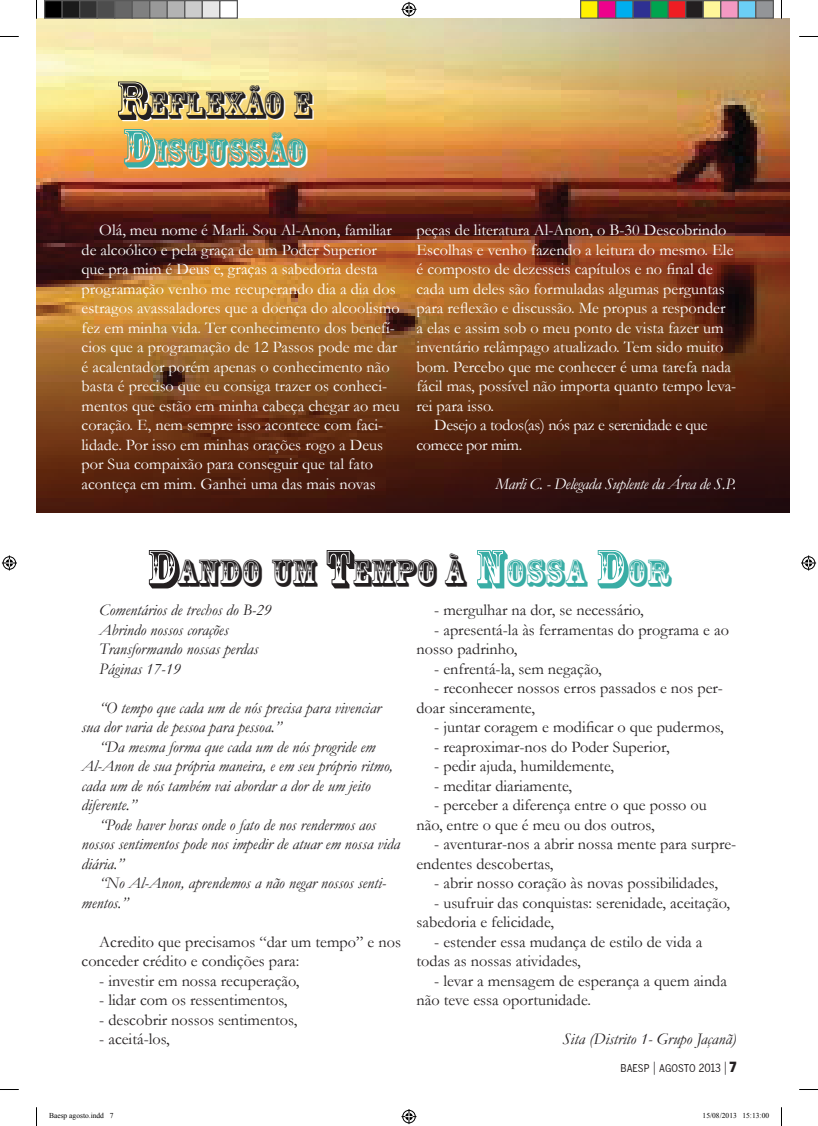
<style>
.page{position:relative;width:818px;height:1126px;background:#fff}
.page>*{position:absolute;margin:0;border:0;box-sizing:border-box;transform-origin:0 0}
.t1{font:35.88px/47.5px "Rosewood Std";color:#231f20}
.t2{font:16.25px/19.5px "Garamond";color:#fff}
.t3{font:16.25px/19.5px "Garamond";color:#231f20}
.t4{font:italic 16.25px/19.5px "Garamond";color:#231f20}
.t5{font:16.25px "Garamond";letter-spacing:-.02em;color:#fff}
.t6{font:italic 16.25px "Garamond";letter-spacing:-.02em;color:#fff}
.t7{font:10.5px "Benton Sans Cond R";color:#231f20}
.t8{font:7.5px "Times New Roman";color:#000}
.s1{font-size:51.25px}
.s2{font-size:51.25px;color:#39ada5}
.s3{color:#39ada5}
.s4{font-family:"Benton Sans Cond L Light";font-size:13.75px}
.s5{font-size:11.25px}
.s6{font-family:"Benton Sans Cond BK Black";font-size:13.75px}
</style>
<div class="page">
<img style="left:36px;top:19px;width:752px;height:493px">
<svg style="left:0;top:36px;width:19px;height:1px"></svg>
<svg style="left:799px;top:36px;width:18px;height:1px"></svg>
<svg style="left:0;top:1089px;width:19px;height:1px"></svg>
<svg style="left:799px;top:1089px;width:18px;height:1px"></svg>
<svg style="left:36px;top:0;width:1px;height:19px"></svg>
<svg style="left:36px;top:1107px;width:1px;height:18px"></svg>
<svg style="left:401px;top:2px;width:15px;height:15px"></svg>
<svg style="left:401px;top:1109px;width:15px;height:14px"></svg>
<svg style="left:2px;top:555px;width:15px;height:15px"></svg>
<svg style="left:801px;top:555px;width:14px;height:15px"></svg>
<div style="left:45px;top:1px;width:17px;height:17px;background:#000"></div>
<div style="left:44px;top:0;width:19px;height:19px;border:1px solid #595959"></div>
<div style="left:62px;top:1px;width:18px;height:17px;background:#1a1a1a"></div>
<div style="left:61px;top:0;width:19px;height:19px;border:1px solid #595959"></div>
<div style="left:80px;top:1px;width:17px;height:17px;background:#333"></div>
<div style="left:79px;top:0;width:19px;height:19px;border:1px solid #595959"></div>
<div style="left:97px;top:1px;width:18px;height:17px;background:#4d4d4d"></div>
<div style="left:96px;top:0;width:19px;height:19px;border:1px solid #595959"></div>
<div style="left:115px;top:1px;width:17px;height:17px;background:#666"></div>
<div style="left:114px;top:0;width:19px;height:19px;border:1px solid #595959"></div>
<div style="left:132px;top:1px;width:18px;height:17px;background:#808080"></div>
<div style="left:131px;top:0;width:19px;height:19px;border:1px solid #595959"></div>
<div style="left:150px;top:1px;width:17px;height:17px;background:#999"></div>
<div style="left:149px;top:0;width:19px;height:19px;border:1px solid #595959"></div>
<div style="left:167px;top:1px;width:18px;height:17px;background:#b3b3b3"></div>
<div style="left:166px;top:0;width:19px;height:19px;border:1px solid #595959"></div>
<div style="left:185px;top:1px;width:17px;height:17px;background:#ccc"></div>
<div style="left:184px;top:0;width:19px;height:19px;border:1px solid #595959"></div>
<div style="left:202px;top:1px;width:18px;height:17px;background:#e6e6e6"></div>
<div style="left:201px;top:0;width:19px;height:19px;border:1px solid #595959"></div>
<div style="left:219px;top:0;width:19px;height:19px;border:1px solid #595959"></div>
<div style="left:580px;top:1px;width:17px;height:17px;background:#fff101"></div>
<div style="left:579px;top:0;width:19px;height:19px;border:1px solid #595959"></div>
<div style="left:597px;top:1px;width:18px;height:17px;background:#ed028c"></div>
<div style="left:597px;top:0;width:19px;height:19px;border:1px solid #595959"></div>
<div style="left:615px;top:1px;width:17px;height:17px;background:#00aeef"></div>
<div style="left:614px;top:0;width:19px;height:19px;border:1px solid #595959"></div>
<div style="left:632px;top:1px;width:18px;height:17px;background:#2e3092"></div>
<div style="left:632px;top:0;width:19px;height:19px;border:1px solid #595959"></div>
<div style="left:650px;top:1px;width:17px;height:17px;background:#00a54f"></div>
<div style="left:649px;top:0;width:19px;height:19px;border:1px solid #595959"></div>
<div style="left:667px;top:1px;width:18px;height:17px;background:#ee1d23"></div>
<div style="left:667px;top:0;width:19px;height:19px;border:1px solid #595959"></div>
<div style="left:685px;top:1px;width:17px;height:17px;background:#231f20"></div>
<div style="left:684px;top:0;width:19px;height:19px;border:1px solid #595959"></div>
<div style="left:702px;top:1px;width:18px;height:17px;background:#fff79a"></div>
<div style="left:702px;top:0;width:19px;height:19px;border:1px solid #595959"></div>
<div style="left:720px;top:1px;width:17px;height:17px;background:#f499c2"></div>
<div style="left:719px;top:0;width:19px;height:19px;border:1px solid #595959"></div>
<div style="left:737px;top:1px;width:18px;height:17px;background:#6bcff6"></div>
<div style="left:737px;top:0;width:19px;height:19px;border:1px solid #595959"></div>
<div style="left:755px;top:1px;width:17px;height:17px;background:#939598"></div>
<div style="left:754px;top:0;width:19px;height:19px;border:1px solid #595959"></div>
<h1 class="t1" style="left:116px;top:81px;width:197px"><span class="s1">R</span>EFLEXÃO E<br><span class="s2">D</span><span class="s3">ISCUSSÃO</span></h1>
<p class="t2" style="left:81px;top:220px;width:319px;text-indent:18px">Olá, meu nome é Marli. Sou Al-Anon, familiar de alcoólico e pela graça de um Poder Superior que pra mim é Deus e, graças a sabedoria desta programação venho me recuperando dia a dia dos estragos avassaladores que a doença do alcoolismo fez em minha vida. Ter conhecimento dos benefí&shy;cios que a programação de 12 Passos pode me dar é acalentador porém apenas o conhecimento não basta é preciso que eu consiga trazer os conheci&shy;mentos que estão em minha cabeça chegar ao meu coração. E, nem sempre isso acontece com faci&shy;lidade. Por isso em minhas orações rogo a Deus por Sua compaixão para conseguir que tal fato aconteça em mim. Ganhei uma das mais novas</p>
<p class="t2" style="left:416px;top:220px;width:311px">peças de literatura Al-Anon, o B-30 Descobrindo</p>
<p class="t2" style="left:416px;top:239px;width:318px">Escolhas e venho fazendo a leitura do mesmo. Ele</p>
<p class="t2" style="left:416px;top:259px;width:297px">é composto de dezesseis capítulos e no final de</p>
<p class="t2" style="left:416px;top:278px;width:309px">cada um deles são formuladas algumas perguntas</p>
<p class="t2" style="left:416px;top:298px;width:310px">para reflexão e discussão. Me propus a responder</p>
<p class="t2" style="left:416px;top:317px;width:308px">a elas e assim sob o meu ponto de vista fazer um</p>
<p class="t2" style="left:416px;top:337px;width:308px">inventário relâmpago atualizado. Tem sido muito</p>
<p class="t2" style="left:416px;top:356px;width:316px">bom. Percebo que me conhecer é uma tarefa nada</p>
<p class="t2" style="left:416px;top:376px;width:321px">fácil mas, possível não importa quanto tempo leva-</p>
<p class="t2" style="left:416px;top:395px;width:79px">rei para isso.</p>
<p class="t5" style="left:434px;top:414px;width:275px">Desejo a todos(as) nós paz e serenidade e que</p>
<p class="t5" style="left:416px;top:433px;width:107px">comece por mim.</p>
<p class="t6" style="left:495px;top:472px;width:242px">Marli C. - Delegada Suplente da Área de S.P.</p>
<h1 class="t1" style="left:147px;top:549px;width:525px"><span class="s1">D</span>ANDO UM <span class="s1">T</span>EMPO À <span class="s2">N</span><span class="s3">OSSA</span> <span class="s2">D</span><span class="s3">OR</span></h1>
<p class="t4" style="left:99px;top:599px;width:173px">Comentários de trechos do B-29<br>Abrindo nossos corações<br>Transformando nossas perdas<br>Páginas 17-19</p>
<p class="t4" style="left:81px;top:697px;width:301px;text-indent:18px">“O tempo que cada um de nós precisa para vivenciar sua dor varia de pessoa para pessoa.”</p>
<p class="t4" style="left:81px;top:736px;width:312px;text-indent:18px">“Da mesma forma que cada um de nós progride em Al-Anon de sua própria maneira, e em seu próprio ritmo, cada um de nós também vai abordar a dor de um jeito diferente.”</p>
<p class="t4" style="left:81px;top:814px;width:320px;text-indent:18px">“Pode haver horas onde o fato de nos rendermos aos nossos sentimentos pode nos impedir de atuar em nossa vida diária.”</p>
<p class="t4" style="left:81px;top:872px;width:306px;text-indent:18px">“No Al-Anon, aprendemos a não negar nossos senti&shy;mentos.”</p>
<p class="t3" style="left:81px;top:931px;width:321px;text-indent:18px">Acredito que precisamos “dar um tempo” e nos conceder crédito e condições para:</p>
<p class="t3" style="left:99px;top:970px;width:201px">- investir em nossa recuperação,</p>
<p class="t3" style="left:99px;top:989px;width:189px">- lidar com os ressentimentos,</p>
<p class="t3" style="left:99px;top:1009px;width:199px">- descobrir nossos sentimentos,</p>
<p class="t3" style="left:99px;top:1028px;width:72px">- aceitá-los,</p>
<p class="t3" style="left:434px;top:599px;width:211px">- mergulhar na dor, se necessário,</p>
<p class="t3" style="left:416px;top:619px;width:314px;text-indent:18px">- apresentá-la às ferramentas do programa e ao nosso padrinho,</p>
<p class="t3" style="left:434px;top:658px;width:169px">- enfrentá-la, sem negação,</p>
<p class="t3" style="left:416px;top:677px;width:307px;text-indent:18px">- reconhecer nossos erros passados e nos per&shy;doar sinceramente,</p>
<p class="t3" style="left:434px;top:716px;width:291px">- juntar coragem e modificar o que pudermos,</p>
<p class="t3" style="left:434px;top:736px;width:237px">- reaproximar-nos do Poder Superior,</p>
<p class="t3" style="left:434px;top:755px;width:181px">- pedir ajuda, humildemente,</p>
<p class="t3" style="left:434px;top:775px;width:139px">- meditar diariamente,</p>
<p class="t3" style="left:416px;top:794px;width:292px;text-indent:18px">- perceber a diferença entre o que posso ou não, entre o que é meu ou dos outros,</p>
<p class="t3" style="left:416px;top:833px;width:321px;text-indent:18px">- aventurar-nos a abrir nossa mente para surpre&shy;endentes descobertas,</p>
<p class="t3" style="left:434px;top:872px;width:285px">- abrir nosso coração às novas possibilidades,</p>
<p class="t3" style="left:416px;top:892px;width:315px;text-indent:18px">- usufruir das conquistas: serenidade, aceitação, sabedoria e felicidade,</p>
<p class="t3" style="left:416px;top:931px;width:287px;text-indent:18px">- estender essa mudança de estilo de vida a todas as nossas atividades,</p>
<p class="t3" style="left:416px;top:970px;width:312px;text-indent:18px">- levar a mensagem de esperança a quem ainda não teve essa oportunidade.</p>
<p class="t4" style="left:562px;top:1028px;width:175px">Sita (Distrito 1- Grupo Jaçanã)</p>
<p class="t7" style="left:620px;top:1062px;width:117px">BAESP <span class="s4">|</span> AGOSTO <span class="s5">2013</span> <span class="s4">|</span> <span class="s6">7</span></p>
<p class="t8" style="left:49px;top:1110px;width:66px">Baesp agosto.indd 7</p>
<p class="t8" style="left:702px;top:1110px;width:68px">15/08/2013 15:13:00</p>
</div>
